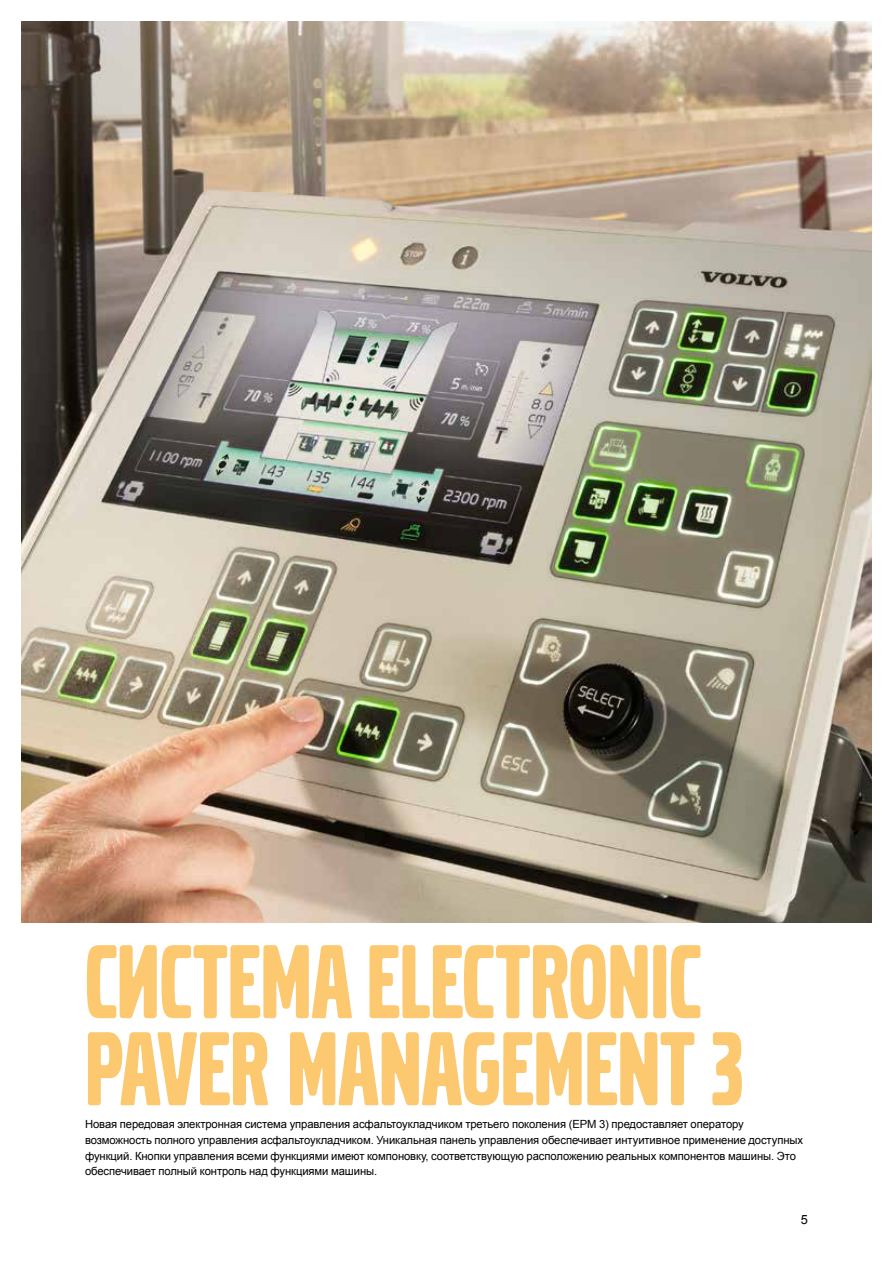
<style>
.page{position:relative;width:893px;height:1263px;background:#fff}
.page>*{position:absolute;margin:0;border:0;box-sizing:border-box;transform-origin:0 0}
.t1{font:109.5px/87px "Volvo Broad Pro";color:#fcc870}
.t2{font:12.75px "Arial";color:#000}
.t3{font:11.25px/15.8px "Arial";letter-spacing:-.005em;color:#000}
</style>
<div class="page">
<img style="left:21px;top:21px;width:851px;height:902px">
<h1 class="t1" style="left:85px;top:940px;width:659px">СИСТЕМА ELECTRONIC<br>PAVER MANAGEMENT 3</h1>
<p class="t3" style="left:85px;top:1116px;width:720px">Новая передовая электронная система управления асфальтоукладчиком третьего поколения (EPM 3) предоставляет оператору возможность полного управления асфальтоукладчиком. Уникальная панель управления обеспечивает интуитивное применение доступных функций. Кнопки управления всеми функциями имеют компоновку, соответствующую расположению реальных компонентов машины. Это обеспечивает полный контроль над функциями машины.</p>
<p class="t2" style="left:801px;top:1211px;width:9px">5</p>
</div>
